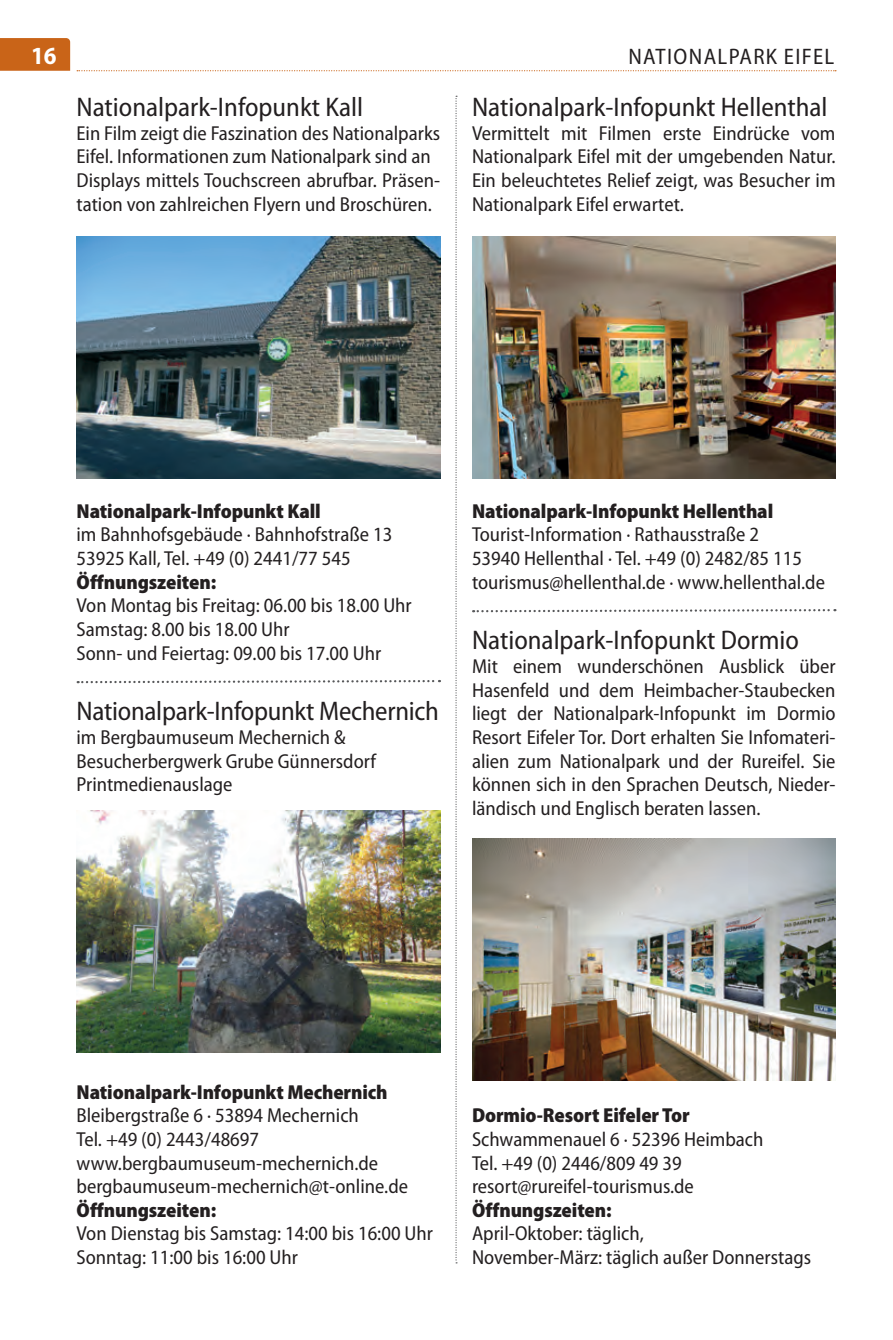
<style>
.page{position:relative;width:893px;height:1340px;background:#fff}
.page>*{position:absolute;margin:0;border:0;box-sizing:border-box;transform-origin:0 0}
.t1{font:semi-condensed 27px "Myriad Pro";color:#231f20}
.t2{font:700 semi-condensed 24.75px "Myriad Pro";color:#fff}
.t3{font:semi-condensed 22.5px "Myriad Pro";letter-spacing:.06em;color:#231f20}
.t4{font:semi-condensed 20.25px/23.6px "Myriad Pro";color:#231f20}
.t5{font:900 semi-condensed 20.25px "Myriad Pro";letter-spacing:-.005em;color:#231f20}
</style>
<div class="page">
<div style="left:0;top:38px;width:70px;height:33px;background:#c96418"></div>
<svg style="left:77px;top:70px;width:759px;height:1px"></svg>
<svg style="left:78px;top:680px;width:362px;height:4px"></svg>
<svg style="left:473px;top:609px;width:362px;height:4px"></svg>
<svg style="left:455px;top:96px;width:2px;height:1167px"></svg>
<img style="left:77px;top:236px;width:363px;height:242px">
<img style="left:472px;top:236px;width:364px;height:242px">
<img style="left:77px;top:810px;width:363px;height:242px">
<img style="left:472px;top:838px;width:364px;height:242px">
<p class="t2" style="left:31px;top:39px;width:27px">16</p>
<p class="t3" style="left:628px;top:43px;width:207px">NATIONALPARK EIFEL</p>
<h1 class="t1" style="left:77px;top:90px;width:288px">Nationalpark-Infopunkt Kall</h1>
<p class="t4" style="left:77px;top:121px;width:365px">Ein Film zeigt die Faszination des Nationalparks Eifel. Informationen zum Nationalpark sind an Displays mittels Touchscreen abrufbar. Präsen&shy;tation von zahlreichen Flyern und Broschüren.</p>
<h1 class="t1" style="left:472px;top:90px;width:357px">Nationalpark-Infopunkt Hellenthal</h1>
<p class="t4" style="left:472px;top:121px;width:365px;text-align:justify">Vermittelt mit Filmen erste Eindrücke vom Nationalpark Eifel mit der umgebenden Natur.<br>Ein beleuchtetes Relief zeigt, was Besucher im Nationalpark Eifel erwartet.</p>
<p class="t5" style="left:77px;top:497px;width:246px">Nationalpark-Infopunkt Kall</p>
<p class="t4" style="left:77px;top:522px;width:317px">im Bahnhofsgebäude · Bahnhofstraße 13<br>53925 Kall, Tel. +49 (0) 2441/77 545</p>
<p class="t5" style="left:77px;top:568px;width:141px">Öffnungszeiten:</p>
<p class="t4" style="left:77px;top:593px;width:337px">Von Montag bis Freitag: 06.00 bis 18.00 Uhr<br>Samstag: 8.00 bis 18.00 Uhr<br>Sonn- und Feiertag: 09.00 bis 17.00 Uhr</p>
<h1 class="t1" style="left:77px;top:694px;width:364px">Nationalpark-Infopunkt Mechernich</h1>
<p class="t4" style="left:77px;top:725px;width:301px">im Bergbaumuseum Mechernich &amp;<br>Besucherbergwerk Grube Günnersdorf<br>Printmedienauslage</p>
<p class="t5" style="left:472px;top:497px;width:303px">Nationalpark-Infopunkt Hellenthal</p>
<p class="t4" style="left:472px;top:522px;width:354px">Tourist-Information · Rathausstraße 2<br>53940 Hellenthal · Tel. +49 (0) 2482/85 115 tourismus@hellenthal.de · www.hellenthal.de</p>
<h1 class="t1" style="left:472px;top:624px;width:328px">Nationalpark-Infopunkt Dormio</h1>
<p class="t4" style="left:472px;top:654px;width:365px;text-align:justify">Mit einem wunderschönen Ausblick über Hasenfeld und dem Heimbacher-Staubecken liegt der Nationalpark-Infopunkt im Dormio Resort Eifeler Tor. Dort erhalten Sie Infomateri&shy;alien zum Nationalpark und der Rureifel. Sie können sich in den Sprachen Deutsch, Nieder&shy;ländisch und Englisch beraten lassen.</p>
<p class="t5" style="left:77px;top:1078px;width:313px">Nationalpark-Infopunkt Mechernich</p>
<p class="t4" style="left:77px;top:1103px;width:333px">Bleibergstraße 6 · 53894 Mechernich<br>Tel. +49 (0) 2443/48697 www.bergbaumuseum-mechernich.de bergbaumuseum-mechernich@t-online.de</p>
<p class="t5" style="left:77px;top:1196px;width:141px">Öffnungszeiten:</p>
<p class="t4" style="left:77px;top:1221px;width:358px">Von Dienstag bis Samstag: 14:00 bis 16:00 Uhr<br>Sonntag: 11:00 bis 16:00 Uhr</p>
<p class="t5" style="left:472px;top:1102px;width:219px">Dormio-Resort Eifeler Tor</p>
<p class="t4" style="left:472px;top:1126px;width:293px">Schwammenauel 6 · 52396 Heimbach<br>Tel. +49 (0) 2446/809 49 39 resort@rureifel-tourismus.de</p>
<p class="t5" style="left:472px;top:1196px;width:141px">Öffnungszeiten:</p>
<p class="t4" style="left:472px;top:1221px;width:341px">April-Oktober: täglich,<br>November-März: täglich außer Donnerstags</p>
</div>
